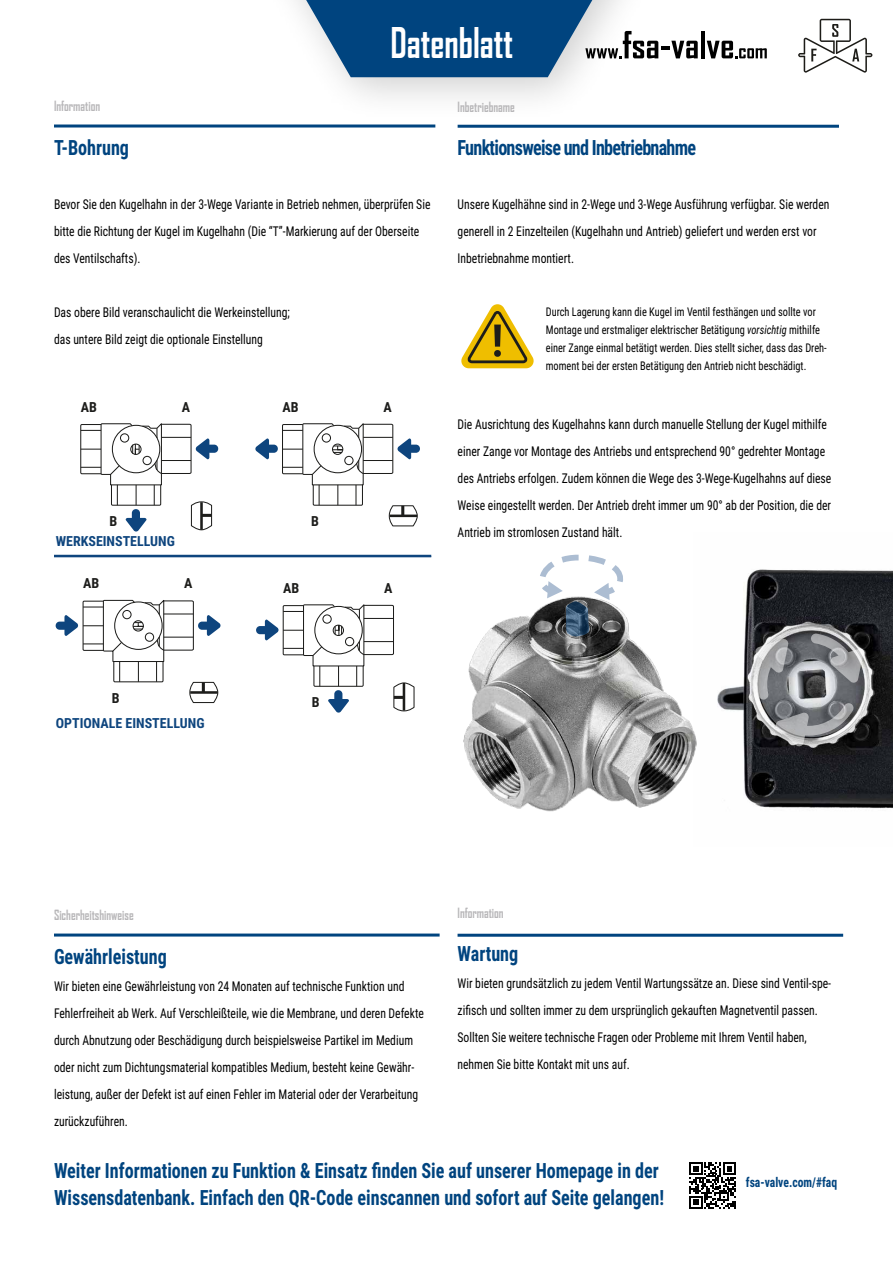
<style>
.page{position:relative;width:893px;height:1263px;background:#fff}
.page>*{position:absolute;margin:0;border:0;box-sizing:border-box;transform-origin:0 0}
.t1{font:700 40.5px "Agency FB";color:#fff;scale:.86 1}
.t2{font:700 21px/27px "Roboto Condensed";color:#00447f;scale:.86 1}
.t3{font:700 21px "Roboto Condensed";letter-spacing:-.04em;color:#00447f;scale:.86 1}
.t4{font:700 13.95px "Roboto Condensed";color:#0e457e}
.t5{font:700 13.95px "Roboto Condensed";color:#1d1d1b}
.t6{font:13.5px/27px "Roboto Condensed";color:#000;scale:.86 1}
.t7{font:700 13.5px "Agency FB";color:#b8b7b9;scale:.86 1}
.t8{font:700 13.5px "Roboto Condensed";color:#00447f;scale:.86 1}
.t9{font:12px/18px "Roboto Condensed";color:#000;scale:.86 1}
.s1{font-style:italic}
</style>
<div class="page">
<img style="left:717px;top:569px;width:176px;height:240px">
<svg style="left:689px;top:1162px;width:47px;height:47px"></svg>
<hr style="left:701px;top:31px;width:4px;height:27px;background:#000">
<svg style="left:707px;top:41px;width:60px;height:17px"></svg>
<svg style="left:798px;top:19px;width:74px;height:54px"></svg>
<div style="left:227px;top:0;width:461px;height:123px;background:#000;opacity:.19"></div>
<svg style="left:306px;top:0;width:392px;height:77px"></svg>
<hr style="left:54px;top:124px;width:381px;height:3px;background:#00447f">
<svg style="left:282px;top:423px;width:136px;height:104px"></svg>
<div style="left:266px;top:445px;width:12px;height:8px;background:#0e457e;border-radius:4px"></div>
<svg style="left:255px;top:438px;width:14px;height:22px"></svg>
<div style="left:206px;top:445px;width:12px;height:8px;background:#0e457e;border-radius:4px"></div>
<svg style="left:80px;top:423px;width:133px;height:109px"></svg>
<div style="left:256px;top:626px;width:12px;height:8px;background:#0e457e;border-radius:4px"></div>
<svg style="left:265px;top:604px;width:150px;height:109px"></svg>
<div style="left:56px;top:622px;width:12px;height:8px;background:#0e457e;border-radius:4px"></div>
<svg style="left:64px;top:599px;width:157px;height:104px"></svg>
<hr style="left:54px;top:555px;width:377px;height:2px;background:#0e457e">
<hr style="left:458px;top:125px;width:381px;height:3px;background:#00447f">
<svg style="left:461px;top:304px;width:73px;height:64px"></svg>
<img style="left:463px;top:612px;width:234px;height:200px">
<svg style="left:536px;top:554px;width:88px;height:82px"></svg>
<svg style="left:754px;top:633px;width:110px;height:114px;background:#838587"></svg>
<hr style="left:458px;top:934px;width:385px;height:3px;background:#00447f">
<hr style="left:54px;top:933px;width:386px;height:3px;background:#00447f">
<h1 class="t1" style="left:391px;top:18px;width:144px">Datenblatt</h1>
<p class="t7" style="left:54px;top:98px;width:55px">Information</p>
<h2 class="t2" style="left:54px;top:133px;width:89px">T-Bohrung</h2>
<p class="t6" style="left:54px;top:190px;width:439px">Bevor Sie den Kugelhahn in der 3-Wege Variante in Betrieb nehmen, überprüfen Sie bitte die Richtung der Kugel im Kugelhahn (Die “T”-Markierung auf der Oberseite des Ventilschafts).</p>
<p class="t6" style="left:54px;top:298px;width:276px">Das obere Bild veranschaulicht die Werkeinstellung; das untere Bild zeigt die optionale Einstellung</p>
<p class="t5" style="left:81px;top:397px;width:18px">AB</p>
<p class="t5" style="left:182px;top:397px;width:10px">A</p>
<p class="t5" style="left:282px;top:397px;width:18px">AB</p>
<p class="t5" style="left:384px;top:397px;width:10px">A</p>
<p class="t5" style="left:110px;top:511px;width:9px">B</p>
<p class="t5" style="left:311px;top:511px;width:9px">B</p>
<p class="t4" style="left:56px;top:532px;width:121px">WERKSEINSTELLUNG</p>
<p class="t5" style="left:83px;top:573px;width:18px">AB</p>
<p class="t5" style="left:184px;top:573px;width:10px">A</p>
<p class="t5" style="left:283px;top:578px;width:18px">AB</p>
<p class="t5" style="left:384px;top:578px;width:10px">A</p>
<p class="t7" style="left:458px;top:98px;width:68px">Inbetriebname</p>
<h2 class="t3" style="left:458px;top:133px;width:279px">Funktionsweise und Inbetriebnahme</h2>
<p class="t6" style="left:458px;top:190px;width:434px">Unsere Kugelhähne sind in 2-Wege und 3-Wege Ausführung verfügbar. Sie werden generell in 2 Einzelteilen (Kugelhahn und Antrieb) geliefert und werden erst vor<br>Inbetriebnahme montiert.</p>
<p class="t9" style="left:546px;top:302px;width:328px">Durch Lagerung kann die Kugel im Ventil festhängen und sollte vor Montage und erstmaliger elektrischer Betätigung <span class="s1">vorsichtig</span> mithilfe einer Zange einmal betätigt werden. Dies stellt sicher, dass das Dreh&shy;moment bei der ersten Betätigung den Antrieb nicht beschädigt.</p>
<p class="t6" style="left:458px;top:410px;width:436px">Die Ausrichtung des Kugelhahns kann durch manuelle Stellung der Kugel mithilfe einer Zange vor Montage des Antriebs und entsprechend 90° gedrehter Montage des Antriebs erfolgen. Zudem können die Wege des 3-Wege-Kugelhahns auf diese Weise eingestellt werden. Der Antrieb dreht immer um 90° ab der Position, die der Antrieb im stromlosen Zustand hält.</p>
<p class="t5" style="left:112px;top:688px;width:9px">B</p>
<p class="t4" style="left:56px;top:714px;width:150px">OPTIONALE EINSTELLUNG</p>
<p class="t5" style="left:312px;top:692px;width:9px">B</p>
<p class="t7" style="left:54px;top:907px;width:94px">Sicherheitshinweise</p>
<h2 class="t2" style="left:54px;top:942px;width:133px">Gewährleistung</h2>
<p class="t6" style="left:54px;top:972px;width:432px">Wir bieten eine Gewährleistung von 24 Monaten auf technische Funktion und Fehlerfreiheit ab Werk. Auf Verschleißteile, wie die Membrane, und deren Defekte durch Abnutzung oder Beschädigung durch beispielsweise Partikel im Medium oder nicht zum Dichtungsmaterial kompatibles Medium, besteht keine Gewähr&shy;leistung, außer der Defekt ist auf einen Fehler im Material oder der Verarbeitung zurückzuführen.</p>
<p class="t7" style="left:458px;top:904px;width:55px">Information</p>
<h2 class="t2" style="left:458px;top:939px;width:72px">Wartung</h2>
<p class="t6" style="left:458px;top:969px;width:436px">Wir bieten grundsätzlich zu jedem Ventil Wartungssätze an. Diese sind Ventil-spe&shy;zifisch und sollten immer zu dem ursprünglich gekauften Magnetventil passen.<br>Sollten Sie weitere technische Fragen oder Probleme mit Ihrem Ventil haben, nehmen Sie bitte Kontakt mit uns auf.</p>
<h2 class="t2" style="left:54px;top:1156px;width:711px">Weiter Informationen zu Funktion &amp; Einsatz finden Sie auf unserer Homepage in der<br>Wissensdatenbank. Einfach den QR-Code einscannen und sofort auf Seite gelangen!</h2>
<p class="t8" style="left:746px;top:1173px;width:108px">fsa-valve.com/#faq</p>
</div>
